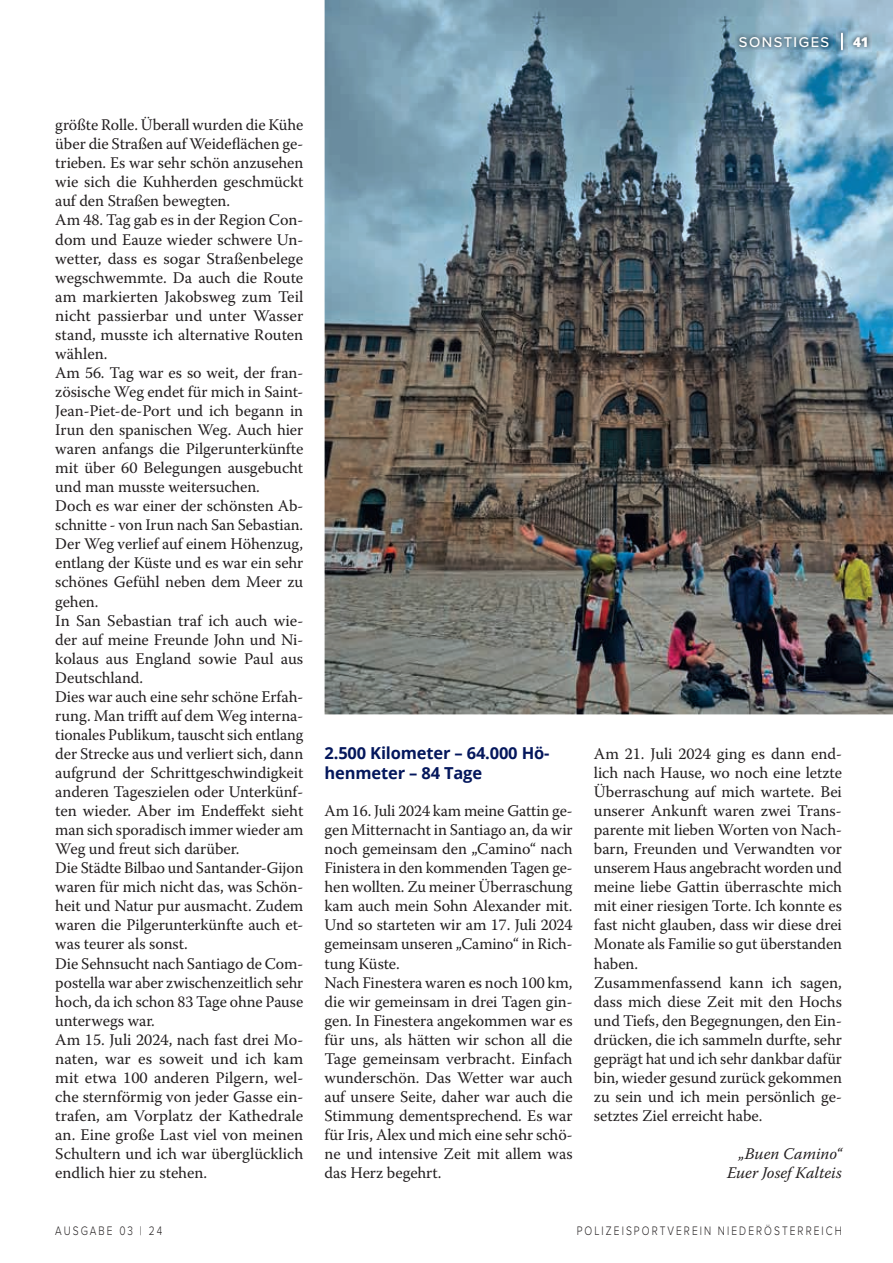
<style>
.page{position:relative;width:893px;height:1263px;background:#fff}
.page>*{position:absolute;margin:0;border:0;box-sizing:border-box;transform-origin:0 0}
.t1{font:700 16.5px/20px "Open Sans";letter-spacing:-.01em;color:#04175c}
.t2{font:16.2px/19px "Warnock Pro";letter-spacing:-.005em;color:#231f20}
.t3{font:italic 16.2px/19px "Warnock Pro";color:#231f20;text-align:right}
.t4{font:500 14.7px "Proxima Nova";letter-spacing:.1em;color:#fff}
.t5{font:800 13.5px "Open Sans";color:#fff}
.t6{font:300 12.75px "Proxima Nova";letter-spacing:.2em;color:#231f20;scale:.8 1}
</style>
<div class="page">
<img style="left:325px;top:0;width:568px;height:714px">
<img style="left:848px;top:32px;width:24px;height:19px">
<img style="left:836px;top:29px;width:12px;height:26px">
<svg style="left:841px;top:33px;width:2px;height:17px"></svg>
<img style="left:735px;top:33px;width:98px;height:19px">
<p class="t4" style="left:739px;top:31px;width:92px">SONSTIGES</p>
<p class="t5" style="left:853px;top:31px;width:17px">41</p>
<p class="t2" style="left:55px;top:115px;width:250px">größte Rolle. Überall wurden die Kühe über die Straßen auf Weideflächen ge&shy;trieben. Es war sehr schön anzusehen wie sich die Kuhherden geschmückt auf den Straßen bewegten.<br>Am 48. Tag gab es in der Region Con&shy;dom und Eauze wieder schwere Un&shy;wetter, dass es sogar Straßenbelege wegschwemmte. Da auch die Route am markierten Jakobsweg zum Teil nicht passierbar und unter Wasser stand, musste ich alternative Routen wählen.<br>Am 56. Tag war es so weit, der fran&shy;zösische Weg endet für mich in Saint-<br>Jean-Piet-de-Port und ich begann in<br>Irun den spanischen Weg. Auch hier waren anfangs die Pilgerunterkünfte mit über 60 Belegungen ausgebucht und man musste weitersuchen.<br>Doch es war einer der schönsten Ab&shy;schnitte - von Irun nach San Sebastian.<br>Der Weg verlief auf einem Höhenzug, entlang der Küste und es war ein sehr schönes Gefühl neben dem Meer zu gehen.<br>In San Sebastian traf ich auch wie&shy;der auf meine Freunde John und Ni&shy;kolaus aus England sowie Paul aus<br>Deutschland.<br>Dies war auch eine sehr schöne Erfah&shy;rung. Man trifft auf dem Weg interna&shy;tionales Publikum, tauscht sich entlang der Strecke aus und verliert sich, dann aufgrund der Schrittgeschwindigkeit anderen Tageszielen oder Unterkünf&shy;ten wieder. Aber im Endeffekt sieht man sich sporadisch immer wieder am<br>Weg und freut sich darüber.<br>Die Städte Bilbao und Santander-Gijon waren für mich nicht das, was Schön&shy;heit und Natur pur ausmacht. Zudem waren die Pilgerunterkünfte auch et&shy;was teurer als sonst.<br>Die Sehnsucht nach Santiago de Com&shy;postella war aber zwischenzeitlich sehr hoch, da ich schon 83 Tage ohne Pause unterwegs war.<br>Am 15. Juli 2024, nach fast drei Mo&shy;naten, war es soweit und ich kam mit etwa 100 anderen Pilgern, wel&shy;che sternförmig von jeder Gasse ein&shy;trafen, am Vorplatz der Kathedrale an. Eine große Last viel von meinen<br>Schultern und ich war überglücklich endlich hier zu stehen.</p>
<p class="t1" style="left:325px;top:742px;width:226px">2.500 Kilometer – 64.000 Hö&shy;henmeter – 84 Tage</p>
<p class="t2" style="left:325px;top:801px;width:250px">Am 16. Juli 2024 kam meine Gattin ge&shy;gen Mitternacht in Santiago an, da wir noch gemeinsam den „Camino“ nach Finistera in den kommenden Tagen ge&shy;hen wollten. Zu meiner Überraschung kam auch mein Sohn Alexander mit.<br>Und so starteten wir am 17. Juli 2024 gemeinsam unseren „Camino“ in Rich&shy;tung Küste.<br>Nach Finestera waren es noch 100 km, die wir gemeinsam in drei Tagen gin&shy;gen. In Finestera angekommen war es für uns, als hätten wir schon all die Tage gemeinsam verbracht. Einfach wunderschön. Das Wetter war auch auf unsere Seite, daher war auch die Stimmung dementsprechend. Es war für Iris, Alex und mich eine sehr schö&shy;ne und intensive Zeit mit allem was das Herz begehrt.</p>
<p class="t2" style="left:594px;top:744px;width:250px">Am 21. Juli 2024 ging es dann end&shy;lich nach Hause, wo noch eine letzte Überraschung auf mich wartete. Bei unserer Ankunft waren zwei Trans&shy;parente mit lieben Worten von Nach&shy;barn, Freunden und Verwandten vor unserem Haus angebracht worden und meine liebe Gattin überraschte mich mit einer riesigen Torte. Ich konnte es fast nicht glauben, dass wir diese drei Monate als Familie so gut überstanden haben.<br>Zusammenfassend kann ich sagen, dass mich diese Zeit mit den Hochs und Tiefs, den Begegnungen, den Ein&shy;drücken, die ich sammeln durfte, sehr geprägt hat und ich sehr dankbar dafür bin, wieder gesund zurück gekommen zu sein und ich mein persönlich ge&shy;setztes Ziel erreicht habe.</p>
<p class="t3" style="left:727px;top:1144px;width:116px">„Buen Camino“<br>Euer Josef Kalteis</p>
<p class="t6" style="left:55px;top:1221px;width:135px">AUSGABE 03 | 24</p>
<p class="t6" style="left:577px;top:1221px;width:333px">POLIZEISPORTVEREIN NIEDERÖSTERREICH</p>
</div>
